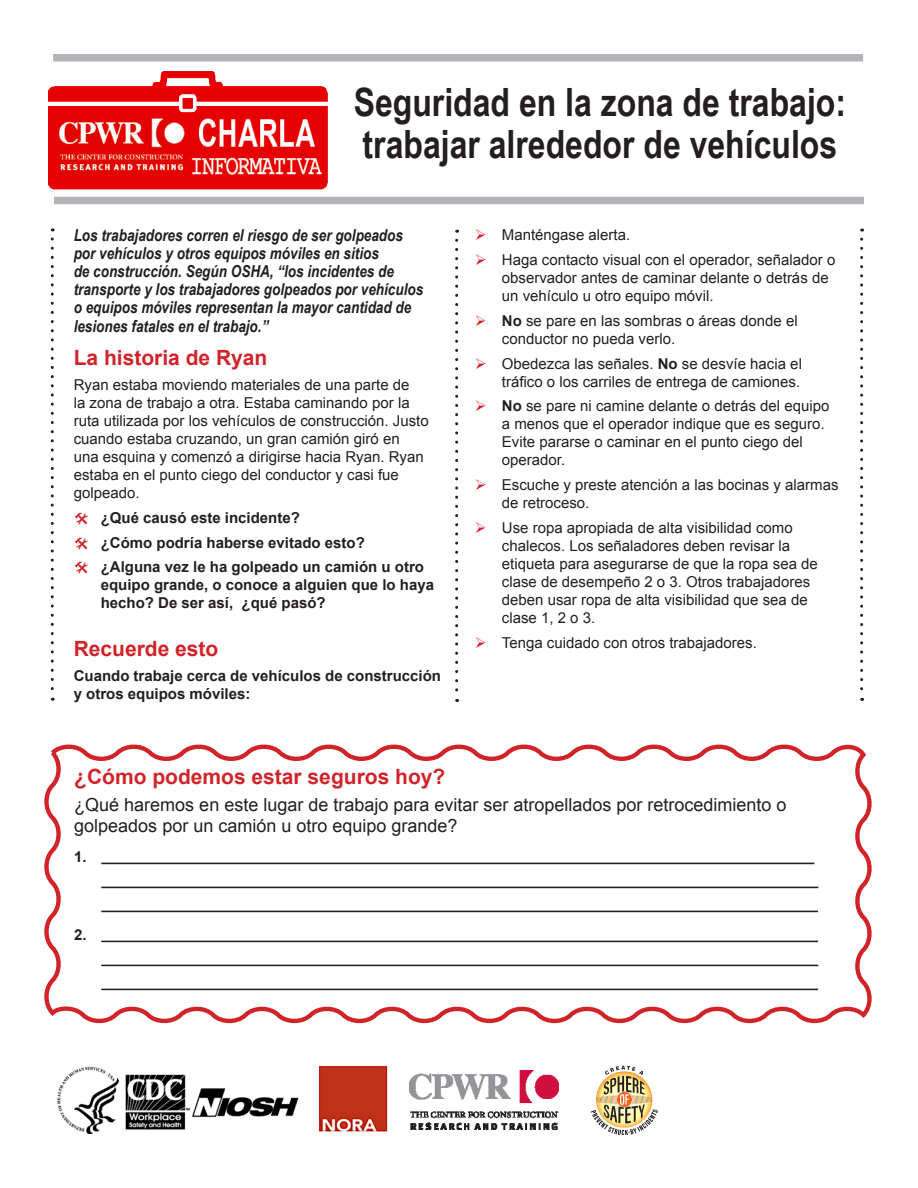
<style>
.page{position:relative;width:918px;height:1188px;background:#fff}
.page>*{position:absolute;margin:0;border:0;box-sizing:border-box;transform-origin:0 0}
.MainTitle{font:700 39px/42px "Arial Narrow";color:#231f20}
.SubhedRed{font:700 21px "Arial";color:#d2232a}
.SubhedRed-2{font:700 21px "Arial";color:#d1232a}
.t1{font:18px/21px "Arial";color:#231f20}
.t2{font:italic 700 16.5px/18.1px "Arial Narrow";color:#231f20}
.StoryCopy{font:15px/18px "Arial";color:#231f20}
.t3{font:700 15px/18px "Arial";color:#231f20}
.s1{font-weight:700}
</style>
<div class="page">
<div style="left:53px;top:54px;width:810px;height:8px;background:#b2b3b7"></div>
<div style="left:54px;top:197px;width:810px;height:7px;background:#b2b3b7"></div>
<img style="left:48px;top:71px;width:280px;height:119px">
<svg style="left:51px;top:239px;width:3px;height:462px"></svg>
<svg style="left:455px;top:240px;width:3px;height:462px"></svg>
<svg style="left:860px;top:239px;width:3px;height:462px"></svg>
<svg style="left:44px;top:744px;width:828px;height:280px"></svg>
<img style="left:57px;top:1066px;width:242px;height:68px">
<img style="left:318px;top:1066px;width:70px;height:66px">
<svg style="left:591px;top:1066px;width:67px;height:69px"></svg>
<img style="left:409px;top:1070px;width:149px;height:60px">
<p class="MainTitle" style="left:354px;top:80px;width:494px">Seguridad en la zona de trabajo: trabajar alrededor de vehículos</p>
<p class="t2" style="left:74px;top:226px;width:351px">Los trabajadores corren el riesgo de ser golpeados por vehículos y otros equipos móviles en sitios<br>de construcción. Según OSHA, “los incidentes de transporte y los trabajadores golpeados por vehículos o equipos móviles representan la mayor cantidad de lesiones fatales en el trabajo.”</p>
<p class="SubhedRed-2" style="left:74px;top:344px;width:195px">La historia de Ryan</p>
<p class="StoryCopy" style="left:74px;top:376px;width:357px">Ryan estaba moviendo materiales de una parte de<br>la zona de trabajo a otra. Estaba caminando por la ruta utilizada por los vehículos de construcción. Justo cuando estaba cruzando, un gran camión giró en<br>una esquina y comenzó a dirigirse hacia Ryan. Ryan estaba en el punto ciego del conductor y casi fue golpeado.</p>
<p class="t3" style="left:101px;top:509px;width:201px">¿Qué causó este incidente?</p>
<p class="t3" style="left:101px;top:534px;width:266px">¿Cómo podría haberse evitado esto?</p>
<p class="t3" style="left:101px;top:559px;width:335px">¿Alguna vez le ha golpeado un camión u otro equipo grande, o conoce a alguien que lo haya hecho? De ser así, ¿qué pasó?</p>
<p class="SubhedRed" style="left:74px;top:635px;width:146px">Recuerde esto</p>
<p class="t3" style="left:74px;top:667px;width:369px">Cuando trabaje cerca de vehículos de construcción y otros equipos móviles:</p>
<p class="StoryCopy" style="left:502px;top:226px;width:130px">Manténgase alerta.</p>
<p class="StoryCopy" style="left:502px;top:251px;width:335px">Haga contacto visual con el operador, señalador o observador antes de caminar delante o detrás de un vehículo u otro equipo móvil.</p>
<p class="StoryCopy" style="left:502px;top:312px;width:297px"><span class="s1">No</span> se pare en las sombras o áreas donde el conductor no pueda verlo.</p>
<p class="StoryCopy" style="left:502px;top:354px;width:302px">Obedezca las señales. <span class="s1">No</span> se desvíe hacia el tráfico o los carriles de entrega de camiones.</p>
<p class="StoryCopy" style="left:502px;top:397px;width:329px"><span class="s1">No</span> se pare ni camine delante o detrás del equipo a menos que el operador indique que es seguro.<br>Evite pararse o caminar en el punto ciego del operador.</p>
<p class="StoryCopy" style="left:502px;top:476px;width:338px">Escuche y preste atención a las bocinas y alarmas de retroceso.</p>
<p class="StoryCopy" style="left:502px;top:519px;width:318px">Use ropa apropiada de alta visibilidad como chalecos. Los señaladores deben revisar la etiqueta para asegurarse de que la ropa sea de clase de desempeño 2 o 3. Otros trabajadores deben usar ropa de alta visibilidad que sea de clase 1, 2 o 3.</p>
<p class="StoryCopy" style="left:502px;top:633px;width:257px">Tenga cuidado con otros trabajadores.</p>
<p class="SubhedRed" style="left:74px;top:763px;width:373px">¿Cómo podemos estar seguros hoy?</p>
<p class="t1" style="left:74px;top:794px;width:714px">¿Qué haremos en este lugar de trabajo para evitar ser atropellados por retrocedimiento o golpeados por un camión u otro equipo grande?</p>
<p class="t3" style="left:74px;top:848px;width:14px">1.</p>
<p class="t3" style="left:74px;top:926px;width:14px">2.</p>
</div>
